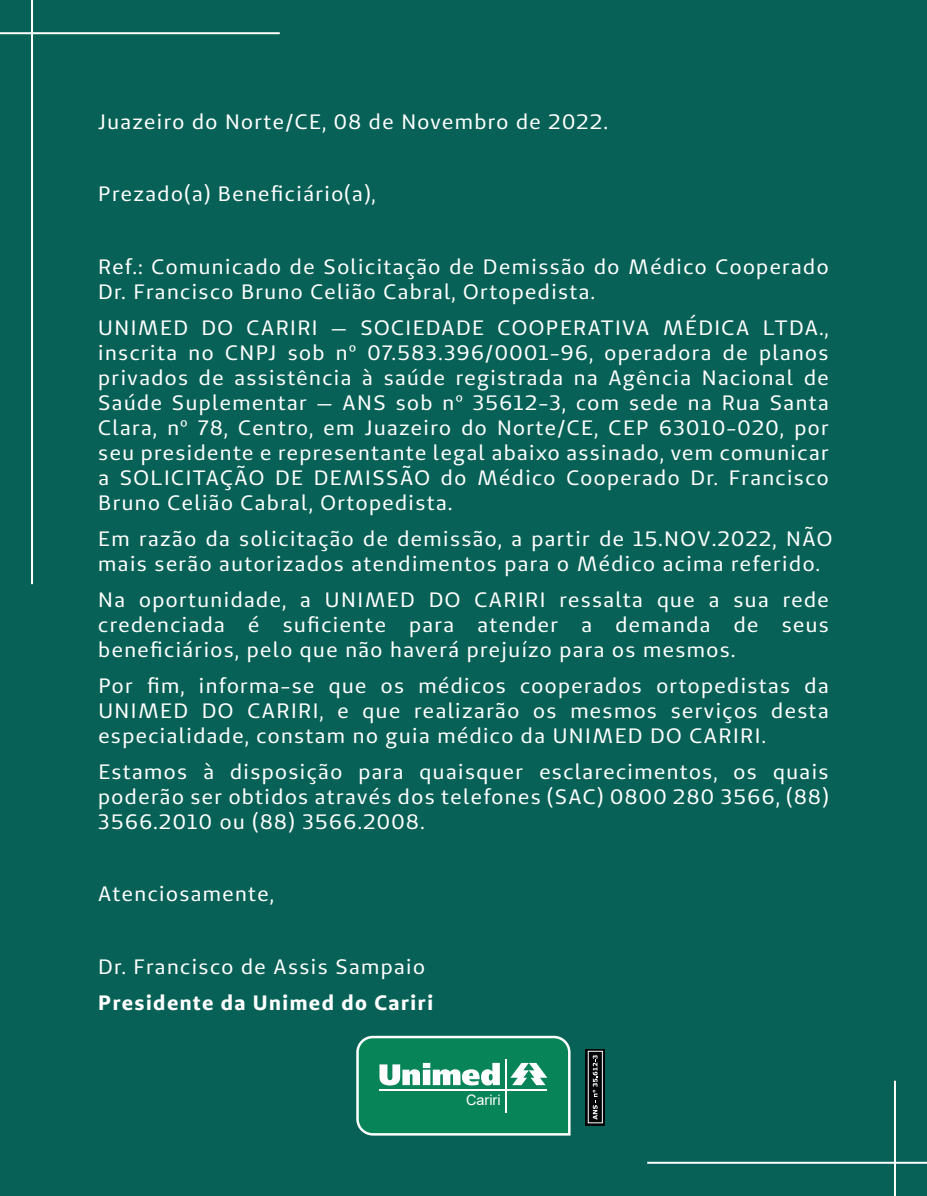
<style>
.page{position:relative;width:927px;height:1196px;background:#fff}
.page>*{position:absolute;margin:0;border:0;box-sizing:border-box;transform-origin:0 0}
.t1{font:20.8px/25px "Unimed Sans";letter-spacing:.07em;color:#fff;text-align:justify}
.t2{font:700 20.8px "Unimed Sans";letter-spacing:.07em;color:#fff}
.t3{font:14.44px "Arial";color:#fff}
</style>
<div class="page">
<div style="left:0;top:0;width:926px;height:1195px;background:#076156"></div>
<svg style="left:356px;top:1035px;width:214px;height:100px;background:#329974"></svg>
<hr style="left:379px;top:1088px;width:168px;height:2px;background:#fff">
<svg style="left:585px;top:1049px;width:20px;height:76px"></svg>
<svg style="left:592px;top:1054px;width:5px;height:65px"></svg>
<hr style="left:647px;top:1161px;width:279px;height:2px;background:#fff">
<hr style="left:893px;top:1080px;width:2px;height:115px;background:#fff">
<hr style="left:0;top:32px;width:280px;height:2px;background:#fff">
<hr style="left:31px;top:0;width:2px;height:584px;background:#fff">
<p class="t1" style="left:98px;top:109px;width:511px">Juazeiro do Norte/CE, 08 de Novembro de 2022.</p>
<p class="t1" style="left:98px;top:181px;width:279px">Prezado(a) Beneficiário(a),</p>
<p class="t1" style="left:98px;top:253px;width:731px">Ref.: Comunicado de Solicitação de Demissão do Médico Cooperado<br>Dr. Francisco Bruno Celião Cabral, Ortopedista.</p>
<p class="t1" style="left:98px;top:314px;width:732px">UNIMED DO CARIRI — SOCIEDADE COOPERATIVA MÉDICA LTDA., inscrita no CNPJ sob nº 07.583.396/0001-96, operadora de planos privados de assistência à saúde registrada na Agência Nacional de Saúde Suplementar — ANS sob nº 35612-3, com sede na Rua Santa Clara, nº 78, Centro, em Juazeiro do Norte/CE, CEP 63010-020, por seu presidente e representante legal abaixo assinado, vem comunicar a SOLICITAÇÃO DE DEMISSÃO do Médico Cooperado Dr. Francisco Bruno Celião Cabral, Ortopedista.</p>
<p class="t1" style="left:98px;top:525px;width:735px">Em razão da solicitação de demissão, a partir de 15.NOV.2022, NÃO mais serão autorizados atendimentos para o Médico acima referido.</p>
<p class="t1" style="left:98px;top:586px;width:732px">Na oportunidade, a UNIMED DO CARIRI ressalta que a sua rede credenciada é suficiente para atender a demanda de seus beneficiários, pelo que não haverá prejuízo para os mesmos.</p>
<p class="t1" style="left:98px;top:673px;width:731px">Por fim, informa-se que os médicos cooperados ortopedistas da UNIMED DO CARIRI, e que realizarão os mesmos serviços desta especialidade, constam no guia médico da UNIMED DO CARIRI.</p>
<p class="t1" style="left:98px;top:759px;width:731px">Estamos à disposição para quaisquer esclarecimentos, os quais poderão ser obtidos através dos telefones (SAC) 0800 280 3566, (88)<br>3566.2010 ou (88) 3566.2008.</p>
<p class="t1" style="left:98px;top:881px;width:177px">Atenciosamente,</p>
<p class="t1" style="left:98px;top:953px;width:328px">Dr. Francisco de Assis Sampaio</p>
<p class="t2" style="left:98px;top:988px;width:336px">Presidente da Unimed do Cariri</p>
<p class="t3" style="left:466px;top:1089px;width:36px">Cariri</p>
</div>
